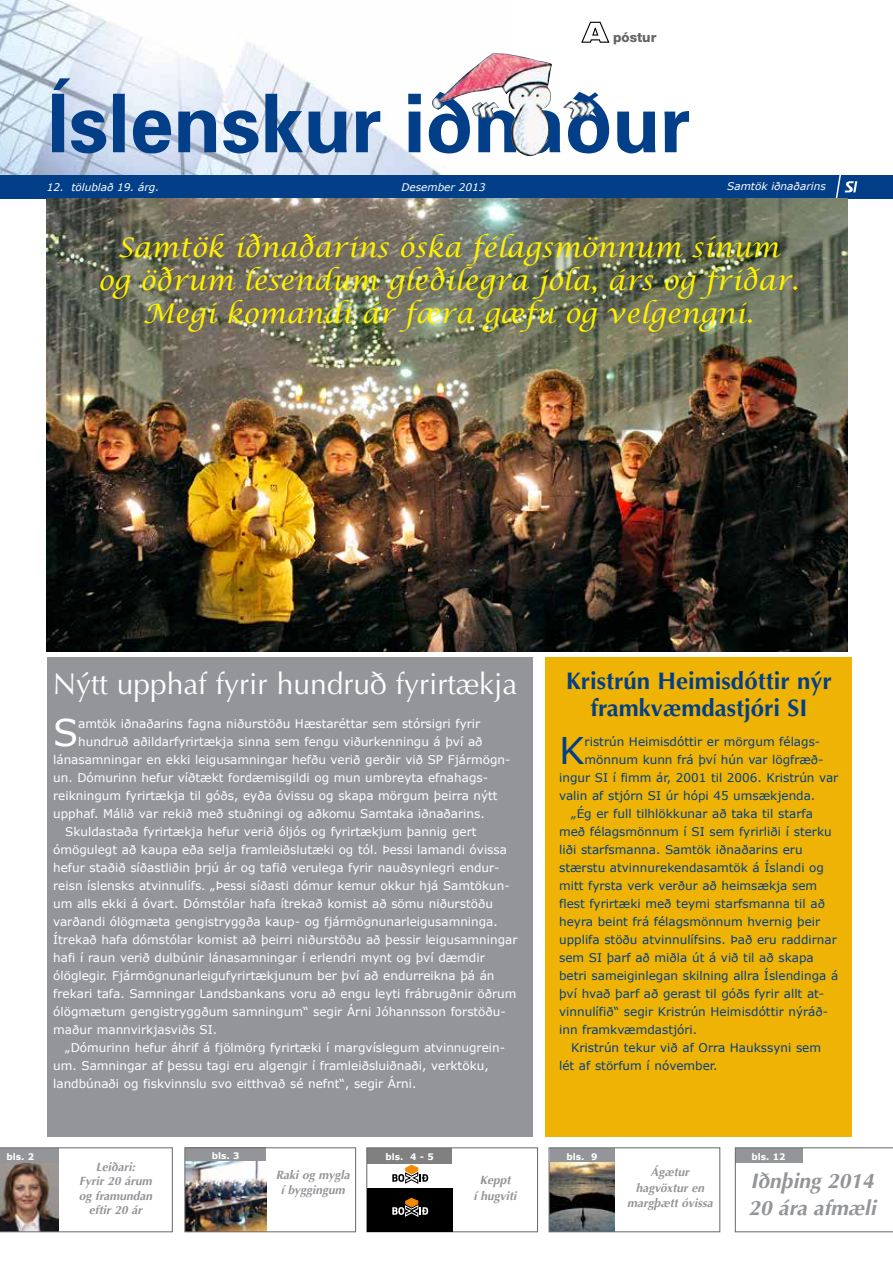
<style>
.page{position:relative;width:893px;height:1263px;background:#fff}
.page>*{position:absolute;margin:0;border:0;box-sizing:border-box;transform-origin:0 0}
.t1{font:36.75px "Verdana";color:#023f88}
.t2{font:36.75px "Verdana";color:#fff}
.t3{font:30px "Optima";color:#fff}
.t4{font:italic 27px/33px "Lucida Calligraphy";color:#fff200;text-align:center}
.t5{font:700 24px/27px "Optima";color:#023f88;text-align:center}
.t6{font:italic 700 21px/27px "Optima CE";color:#939598}
.t7{font:800 13.35px "Helvetica Neue";color:#636466}
.t8{font:12px "Verdana";color:#fff}
.t9{font:12px "Verdana";color:#023f88}
.t10{font:italic 700 12px/14.4px "Optima CE";color:#939598;text-align:center}
.t11{font:italic 10.5px "Verdana";color:#fff}
.t12{font:700 9px "Verdana";color:#fff}
</style>
<div class="page">
<div style="left:550px;top:1148px;width:64px;height:15px;background:#939598"></div>
<img style="left:551px;top:1163px;width:63px;height:67px">
<div style="left:367px;top:1148px;width:85px;height:15px;background:#808080"></div>
<div style="left:185px;top:1147px;width:81px;height:14px;background:#939598"></div>
<img style="left:186px;top:1161px;width:80px;height:69px">
<div style="left:545px;top:657px;width:307px;height:480px;background:#efb305"></div>
<div style="left:47px;top:657px;width:485px;height:480px;background:#939598"></div>
<div style="left:184px;top:1147px;width:172px;height:85px;border:1px solid #6d6e71"></div>
<div style="left:549px;top:1147px;width:171px;height:85px;border:1px solid #6d6e71"></div>
<img style="left:0;top:0;width:495px;height:175px">
<div style="left:0;top:175px;width:893px;height:23px;background:#023f88"></div>
<svg style="left:834px;top:175px;width:23px;height:24px"></svg>
<svg style="left:52px;top:78px;width:637px;height:75px"></svg>
<svg style="left:735px;top:1147px;width:158px;height:85px"></svg>
<div style="left:366px;top:1147px;width:172px;height:85px;border:1px solid #6d6e71"></div>
<svg style="left:0;top:1147px;width:173px;height:85px"></svg>
<img style="left:47px;top:199px;width:801px;height:453px">
<img style="left:432px;top:53px;width:163px;height:104px">
<svg style="left:392px;top:1164px;width:36px;height:20px"></svg>
<div style="left:367px;top:1188px;width:85px;height:43px;background:#000"></div>
<svg style="left:392px;top:1198px;width:36px;height:19px"></svg>
<svg style="left:581px;top:21px;width:29px;height:22px"></svg>
<p class="t7" style="left:613px;top:29px;width:45px">póstur</p>
<p class="t11" style="left:47px;top:180px;width:114px">12. tölublað 19. árg.</p>
<p class="t11" style="left:401px;top:180px;width:85px">Desember 2013</p>
<p class="t11" style="left:727px;top:179px;width:100px">Samtök iðnaðarins</p>
<h3 class="t4" style="left:98px;top:232px;width:702px">Samtök iðnaðarins óska félagsmönnum sínum<br>og öðrum lesendum gleðilegra jóla, árs og friðar.<br>Megi komandi ár færa gæfu og velgengni.</h3>
<h2 class="t3" style="left:53px;top:666px;width:466px">Nýtt upphaf fyrir hundruð fyrirtækja</h2>
<h1 class="t2" style="left:53px;top:709px;width:27px">S</h1>
<p class="t8" style="left:78px;top:716px;width:403px">amtök iðnaðarins fagna niðurstöðu Hæstaréttar sem stórsigri fyrir</p>
<p class="t8" style="left:78px;top:734px;width:406px">hundruð aðildarfyrirtækja sinna sem fengu viðurkenningu á því að</p>
<p class="t8" style="left:53px;top:752px;width:459px">lánasamningar en ekki leigusamningar hefðu verið gerðir við SP Fjármögn-</p>
<p class="t8" style="left:53px;top:770px;width:436px">un. Dómurinn hefur víðtækt fordæmisgildi og mun umbreyta efnahags-</p>
<p class="t8" style="left:53px;top:788px;width:446px">reikningum fyrirtækja til góðs, eyða óvissu og skapa mörgum þeirra nýtt</p>
<p class="t8" style="left:53px;top:806px;width:433px">upphaf. Málið var rekið með stuðningi og aðkomu Samtaka iðnaðarins.</p>
<p class="t8" style="left:65px;top:824px;width:413px">Skuldastaða fyrirtækja hefur verið óljós og fyrirtækjum þannig gert</p>
<p class="t8" style="left:53px;top:842px;width:455px">ómögulegt að kaupa eða selja framleiðslutæki og tól. Þessi lamandi óvissa</p>
<p class="t8" style="left:53px;top:860px;width:448px">hefur staðið síðastliðin þrjú ár og tafið verulega fyrir nauðsynlegri endur-</p>
<p class="t8" style="left:53px;top:878px;width:458px">reisn íslensks atvinnulífs. „Þessi síðasti dómur kemur okkur hjá Samtökun-</p>
<p class="t8" style="left:53px;top:896px;width:441px">um alls ekki á óvart. Dómstólar hafa ítrekað komist að sömu niðurstöðu</p>
<p class="t8" style="left:53px;top:914px;width:446px">varðandi ólögmæta gengistryggða kaup- og fjármögnunarleigusamninga.</p>
<p class="t8" style="left:53px;top:932px;width:466px">Ítrekað hafa dómstólar komist að þeirri niðurstöðu að þessir leigusamningar</p>
<p class="t8" style="left:53px;top:950px;width:433px">hafi í raun verið dulbúnir lánasamningar í erlendri mynt og því dæmdir</p>
<p class="t8" style="left:53px;top:968px;width:443px">ólöglegir. Fjármögnunarleigufyrirtækjunum ber því að endurreikna þá án</p>
<p class="t8" style="left:53px;top:986px;width:465px">frekari tafa. Samningar Landsbankans voru að engu leyti frábrugðnir öðrum</p>
<p class="t8" style="left:53px;top:1004px;width:454px">ólögmætum gengistryggðum samningum“ segir Árni Jóhannsson forstöðu-</p>
<p class="t8" style="left:53px;top:1022px;width:165px">maður mannvirkjasviðs SI.</p>
<p class="t8" style="left:65px;top:1040px;width:442px">„Dómurinn hefur áhrif á fjölmörg fyrirtæki í margvíslegum atvinnugrein-</p>
<p class="t8" style="left:53px;top:1058px;width:437px">um. Samningar af þessu tagi eru algengir í framleiðsluiðnaði, verktöku,</p>
<p class="t8" style="left:53px;top:1076px;width:365px">landbúnaði og fiskvinnslu svo eitthvað sé nefnt“, segir Árni.</p>
<h3 class="t5" style="left:566px;top:668px;width:267px">Kristrún Heimisdóttir nýr framkvæmdastjóri SI</h3>
<h1 class="t1" style="left:559px;top:727px;width:27px">K</h1>
<p class="t9" style="left:585px;top:734px;width:237px">ristrún Heimisdóttir er mörgum félags-</p>
<p class="t9" style="left:585px;top:752px;width:240px">mönnum kunn frá því hún var lögfræð-</p>
<p class="t9" style="left:559px;top:770px;width:281px">ingur SI í fimm ár, 2001 til 2006. Kristrún var</p>
<p class="t9" style="left:559px;top:788px;width:258px">valin af stjórn SI úr hópi 45 umsækjenda.</p>
<p class="t9" style="left:571px;top:806px;width:243px">„Ég er full tilhlökkunar að taka til starfa</p>
<p class="t9" style="left:559px;top:824px;width:274px">með félagsmönnum í SI sem fyrirliði í sterku</p>
<p class="t9" style="left:559px;top:842px;width:245px">liði starfsmanna. Samtök iðnaðarins eru</p>
<p class="t9" style="left:559px;top:860px;width:266px">stærstu atvinnurekendasamtök á Íslandi og</p>
<p class="t9" style="left:559px;top:878px;width:260px">mitt fyrsta verk verður að heimsækja sem</p>
<p class="t9" style="left:559px;top:896px;width:267px">flest fyrirtæki með teymi starfsmanna til að</p>
<p class="t9" style="left:559px;top:914px;width:263px">heyra beint frá félagsmönnum hvernig þeir</p>
<p class="t9" style="left:559px;top:932px;width:279px">upplifa stöðu atvinnulífsins. Það eru raddirnar</p>
<p class="t9" style="left:559px;top:950px;width:256px">sem SI þarf að miðla út á við til að skapa</p>
<p class="t9" style="left:559px;top:968px;width:281px">betri sameiginlegan skilning allra Íslendinga á</p>
<p class="t9" style="left:559px;top:986px;width:266px">því hvað þarf að gerast til góðs fyrir allt at-</p>
<p class="t9" style="left:559px;top:1004px;width:271px">vinnulífið“ segir Kristrún Heimisdóttir nýráð-</p>
<p class="t9" style="left:559px;top:1022px;width:140px">inn framkvæmdastjóri.</p>
<p class="t9" style="left:571px;top:1040px;width:251px">Kristrún tekur við af Orra Haukssyni sem</p>
<p class="t9" style="left:559px;top:1058px;width:160px">lét af störfum í nóvember.</p>
<p class="t12" style="left:7px;top:1151px;width:29px">bls. 2</p>
<p class="t12" style="left:212px;top:1150px;width:29px">bls. 3</p>
<p class="t12" style="left:385px;top:1151px;width:50px">bls. 4 - 5</p>
<p class="t12" style="left:566px;top:1151px;width:33px">bls. 9</p>
<p class="t12" style="left:751px;top:1151px;width:36px">bls. 12</p>
<p class="t10" style="left:79px;top:1159px;width:75px">Leiðari:<br>Fyrir 20 árum og framundan eftir 20 ár</p>
<p class="t10" style="left:474px;top:1172px;width:45px;line-height:15.8px">Keppt<br>í hugviti</p>
<p class="t10" style="left:627px;top:1164px;width:87px;line-height:15.8px">Ágætur hagvöxtur en margþætt óvissa</p>
<h3 class="t6" style="left:748px;top:1167px;width:129px">Iðnþing 2014<br>20 ára afmæli</h3>
<p class="t10" style="left:276px;top:1167px;width:75px;line-height:15px">Raki og mygla í byggingum</p>
</div>
